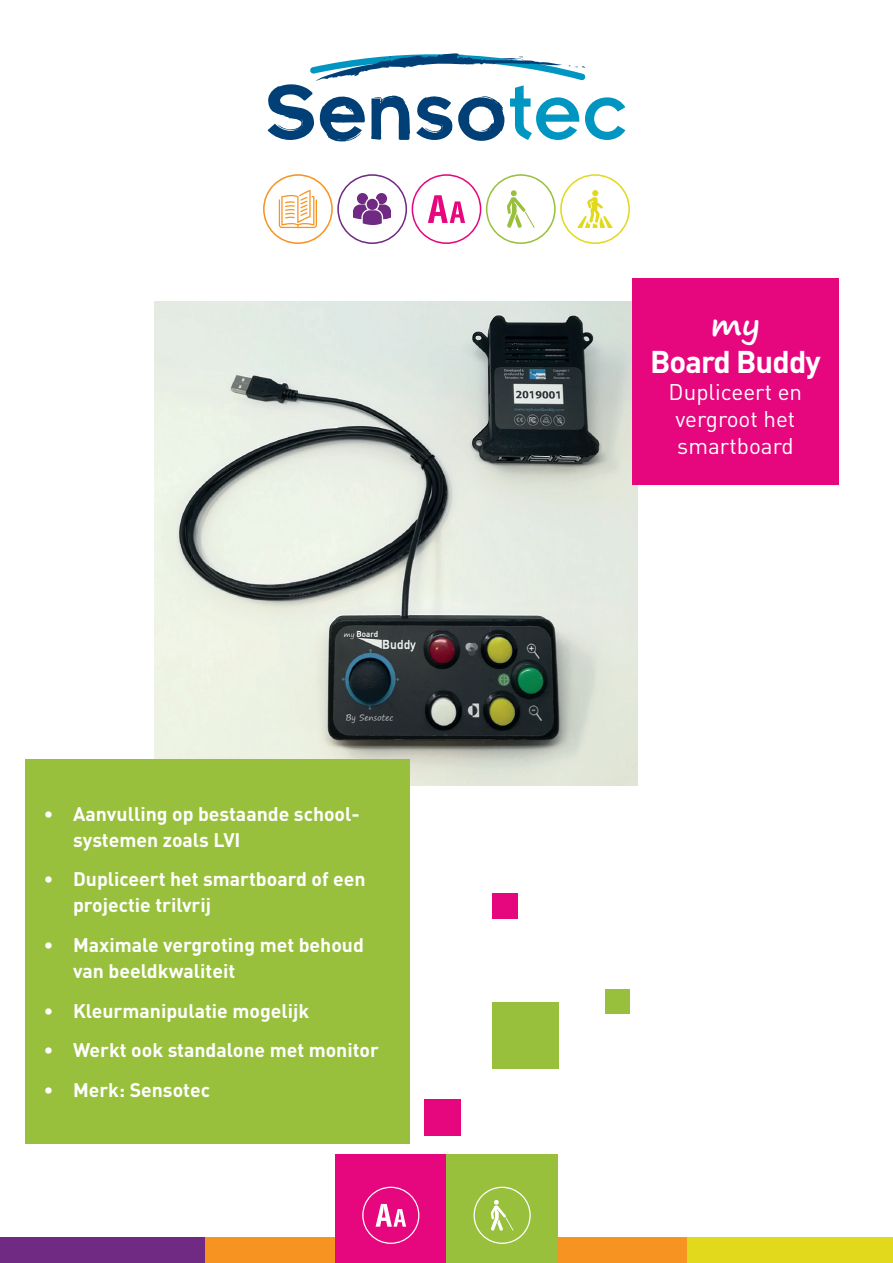
<style>
.page{position:relative;width:893px;height:1263px;background:#fff}
.page>*{position:absolute;margin:0;border:0;box-sizing:border-box;transform-origin:0 0}
.t1{font:700 31.05px "DIN Pro";letter-spacing:-.03em;color:#fff}
.t2{font:700 31.05px "Segoe Print";color:#fff}
.t3{font:22.35px/26.8px "DIN Pro";color:#fff;text-align:center}
.t4{font:700 19.5px/26px "DIN Pro";color:#fff}
</style>
<div class="page">
<img style="left:154px;top:302px;width:484px;height:483px">
<svg style="left:263px;top:174px;width:367px;height:70px"></svg>
<svg style="left:267px;top:53px;width:358px;height:89px"></svg>
<div style="left:0;top:1237px;width:206px;height:26px;background:#702a83"></div>
<div style="left:687px;top:1237px;width:206px;height:26px;background:#e2d91c"></div>
<div style="left:206px;top:1237px;width:481px;height:26px;background:#f79320"></div>
<div style="left:335px;top:1155px;width:111px;height:108px;background:#e6067d"></div>
<div style="left:446px;top:1155px;width:112px;height:108px;background:#98c03c"></div>
<svg style="left:362px;top:1187px;width:57px;height:57px"></svg>
<svg style="left:473px;top:1187px;width:58px;height:57px"></svg>
<div style="left:492px;top:1002px;width:67px;height:66px;background:#98c03c"></div>
<div style="left:605px;top:989px;width:25px;height:25px;background:#98c03c"></div>
<div style="left:492px;top:893px;width:26px;height:25px;background:#e6067d"></div>
<div style="left:424px;top:1099px;width:37px;height:37px;background:#e6067d"></div>
<div style="left:26px;top:759px;width:384px;height:385px;background:#98c03c"></div>
<div style="left:632px;top:278px;width:207px;height:207px;background:#e6067d"></div>
<p class="t4" style="left:73px;top:800px;width:288px;text-indent:-29px">• Aanvulling op bestaande school&shy;systemen zoals LVI</p>
<p class="t4" style="left:73px;top:865px;width:294px;text-indent:-29px">• Dupliceert het smartboard of een projectie trilvrij</p>
<p class="t4" style="left:73px;top:931px;width:292px;text-indent:-29px">• Maximale vergroting met behoud van beeldkwaliteit</p>
<p class="t4" style="left:44px;top:997px;width:267px">• Kleurmanipulatie mogelijk</p>
<p class="t4" style="left:44px;top:1036px;width:337px">• Werkt ook standalone met monitor</p>
<p class="t4" style="left:44px;top:1076px;width:168px">• Merk: Sensotec</p>
<h1 class="t2" style="left:711px;top:296px;width:51px">my</h1>
<h1 class="t1" style="left:650px;top:341px;width:172px">Board Buddy</h1>
<p class="t3" style="left:669px;top:377px;width:135px">Dupliceert en vergroot het smartboard</p>
</div>
